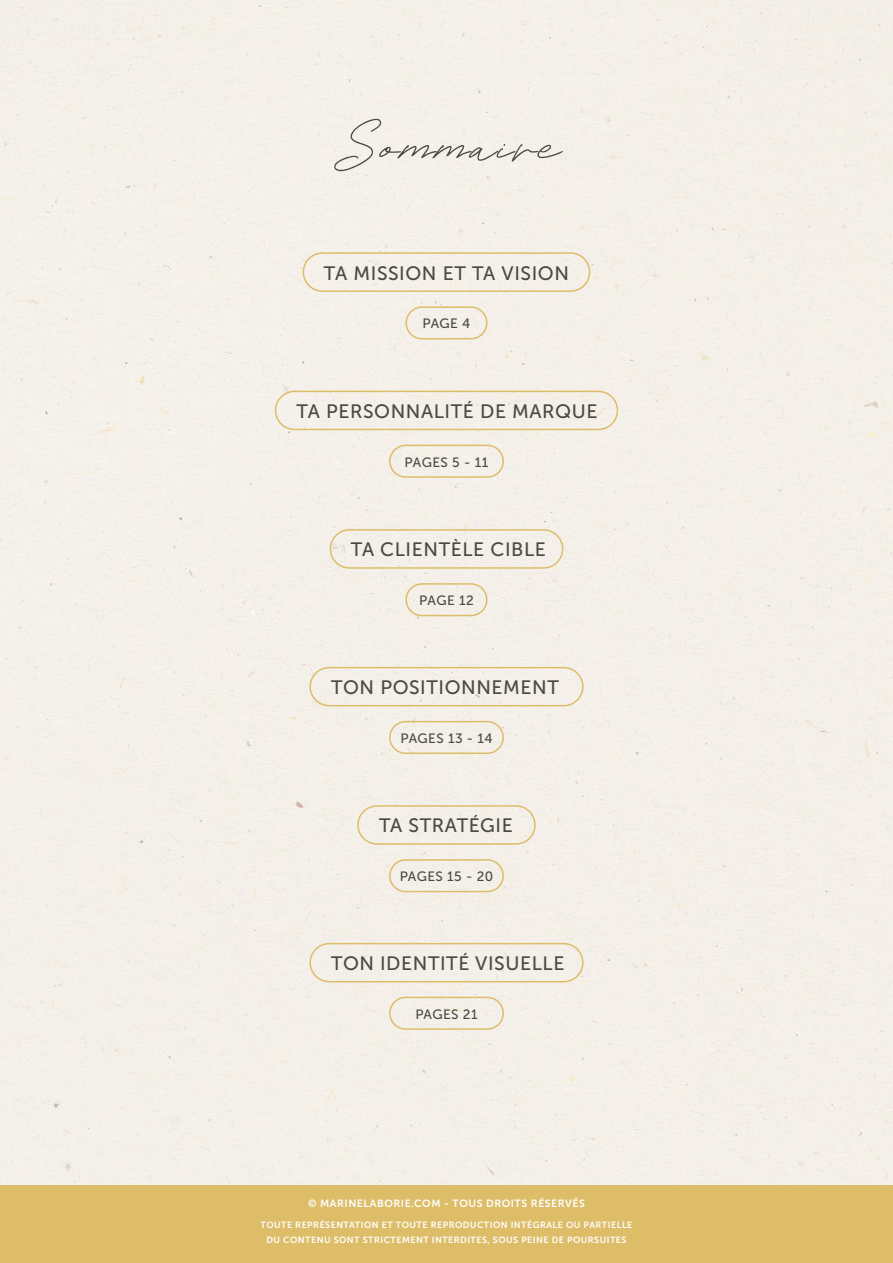
<style>
.page{position:relative;width:893px;height:1263px;background:#fff}
.page>*{position:absolute;margin:0;border:0;box-sizing:border-box;transform-origin:0 0}
.t1{font:52.5px "Amibata";letter-spacing:.03em;color:#4a4944}
.t2{font:19.35px "Museo Sans 500";letter-spacing:.03em;color:#4a4944}
.t3{font:13.5px "Museo Sans 500";letter-spacing:.03em;color:#4a4944}
.t4{font:10.5px "Museo Sans 700";letter-spacing:.05em;color:#fff}
.t5{font:9px "Museo Sans 700";letter-spacing:.05em;color:#fff}
</style>
<div class="page">
<div style="left:0;top:0;width:893px;height:1185px;background:#f4f0e9"></div>
<div style="left:0;top:1185px;width:893px;height:78px;background:#debd69"></div>
<div style="left:303px;top:252px;width:287px;height:40px;border:2px solid #debd69;border-radius:19px"></div>
<div style="left:405px;top:306px;width:82px;height:33px;border:2px solid #debd69;border-radius:16px"></div>
<div style="left:389px;top:445px;width:115px;height:33px;border:2px solid #debd69;border-radius:16px"></div>
<div style="left:389px;top:721px;width:115px;height:33px;border:2px solid #debd69;border-radius:16px"></div>
<div style="left:389px;top:859px;width:115px;height:33px;border:2px solid #debd69;border-radius:16px"></div>
<div style="left:389px;top:997px;width:115px;height:33px;border:2px solid #debd69;border-radius:16px"></div>
<div style="left:405px;top:583px;width:82px;height:33px;border:2px solid #debd69;border-radius:16px"></div>
<div style="left:357px;top:805px;width:179px;height:40px;border:2px solid #debd69;border-radius:19px"></div>
<div style="left:275px;top:391px;width:343px;height:39px;border:2px solid #debd69;border-radius:19px"></div>
<div style="left:309px;top:943px;width:275px;height:39px;border:2px solid #debd69;border-radius:19px"></div>
<div style="left:330px;top:529px;width:233px;height:40px;border:2px solid #debd69;border-radius:19px"></div>
<div style="left:309px;top:667px;width:275px;height:39px;border:2px solid #debd69;border-radius:19px"></div>
<p class="t1" style="left:334px;top:109px;width:226px">Sommaire</p>
<p class="t2" style="left:324px;top:263px;width:246px">TA MISSION ET TA VISION</p>
<p class="t3" style="left:422px;top:316px;width:49px">PAGE 4</p>
<p class="t2" style="left:297px;top:401px;width:303px">TA PERSONNALITÉ DE MARQUE</p>
<p class="t3" style="left:405px;top:455px;width:85px">PAGES 5 - 11</p>
<p class="t2" style="left:351px;top:539px;width:197px">TA CLIENTÈLE CIBLE</p>
<p class="t3" style="left:419px;top:593px;width:56px">PAGE 12</p>
<p class="t2" style="left:331px;top:677px;width:229px">TON POSITIONNEMENT</p>
<p class="t3" style="left:400px;top:731px;width:94px">PAGES 13 - 14</p>
<p class="t2" style="left:379px;top:815px;width:135px">TA STRATÉGIE</p>
<p class="t3" style="left:400px;top:869px;width:95px">PAGES 15 - 20</p>
<p class="t2" style="left:331px;top:953px;width:235px">TON IDENTITÉ VISUELLE</p>
<p class="t3" style="left:415px;top:1007px;width:64px">PAGES 21</p>
<p class="t4" style="left:308px;top:1197px;width:278px">© MARINELABORIE.COM - TOUS DROITS RÉSERVÉS</p>
<p class="t5" style="left:261px;top:1220px;width:373px">TOUTE REPRÉSENTATION ET TOUTE REPRODUCTION INTÉGRALE OU PARTIELLE</p>
<p class="t5" style="left:266px;top:1235px;width:361px">DU CONTENU SONT STRICTEMENT INTERDITES, SOUS PEINE DE POURSUITES</p>
</div>
